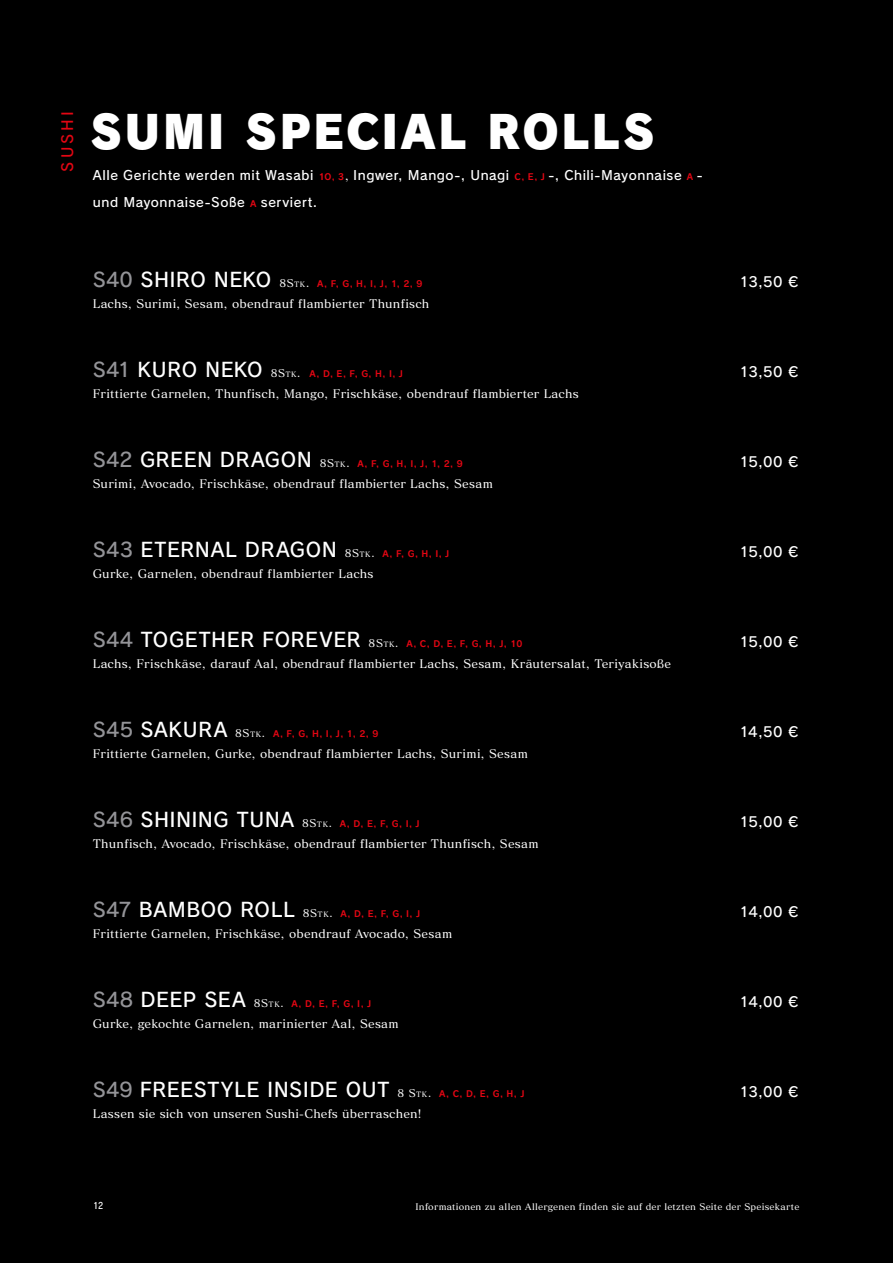
<style>
.page{position:relative;width:893px;height:1263px;background:#000}
.page>*{position:absolute;margin:0;border:0;box-sizing:border-box;transform-origin:0 0}
.t1{font:45px "Rodin Pro UB";letter-spacing:.03em;color:#fff}
.t2{font:19.5px "Rodin Pro DB";letter-spacing:.025em;color:#fff}
.t3{font:15px "Rodin Pro DB";letter-spacing:.195em;color:#e30613}
.t4{font:13.8px "Rodin NTLG Pro DB";color:#fff}
.t5{font:12.75px/27px "Rodin NTLG Pro DB";letter-spacing:.045em;color:#fff}
.t6{font:11.7px "Matisse Minori Pro DB";letter-spacing:.015em;color:#fff}
.t7{font:9px "Matisse Minori Pro DB";letter-spacing:.015em;color:#fff}
.t8{font:9px "Rodin Bokutoh Pro DB";color:#fff}
.t9{font:8.7px "Rodin NTLG Pro B";color:#e30613}
.s1{font-family:"Rodin NTLG Pro B";font-size:8.7px;color:#e30613}
.s2{font-family:"Matisse Minori Pro DB";font-size:11.7px}
.s3{font-family:"Rodin Pro DB";font-size:19.5px;color:#949498}
.s4{font-family:"Rodin Pro DB";font-size:19.5px;color:#fff}
.s5{font-family:"Matisse Eleganto Pro DB";font-size:10.5px;color:#fff}
.s6{font-family:"Matisse Eleganto Pro DB";font-size:7.35px;color:#fff}
.s7{color:#949498}
.s8{font-family:"Matisse Eleganto Pro DB";font-size:10.5px}
.s9{font-family:"Matisse Eleganto Pro DB";font-size:7.35px}
</style>
<div class="page">
<p class="t3" style="left:58px;top:172px;width:62px;rotate:-90deg">SUSHI</p>
<h1 class="t1" style="left:90px;top:99px;width:567px">SUMI SPECIAL ROLLS</h1>
<p class="t5" style="left:93px;top:161px;width:611px">Alle Gerichte werden mit Wasabi <span class="s1">1O, 3</span><span class="s2">,</span> Ingwer, Mango-, Unagi <span class="s1">C, E, J</span> -, Chili-Mayonnaise <span class="s1">A</span> - und Mayonnaise-Soße <span class="s1">A</span> serviert.</p>
<p class="t9" style="left:93px;top:277px;width:331px"><span class="s3">S40</span> <span class="s4">SHIRO NEKO</span> <span class="s5">8S</span><span class="s6">tk</span><span class="s5">.</span> A, F, G, H, I, J, 1, 2, 9</p>
<p class="t4" style="left:739px;top:272px;width:60px">13,50 €</p>
<p class="t6" style="left:93px;top:296px;width:338px">Lachs, Surimi, Sesam, obendrauf flambierter Thunfisch</p>
<p class="t9" style="left:93px;top:367px;width:312px"><span class="s3">S41</span> <span class="s4">KURO NEKO</span> <span class="s5">8S</span><span class="s6">tk</span><span class="s5">.</span> A, D, E, F, G, H, I, J</p>
<p class="t4" style="left:739px;top:362px;width:60px">13,50 €</p>
<p class="t6" style="left:93px;top:386px;width:488px">Frittierte Garnelen, Thunfisch, Mango, Frischkäse, obendrauf flambierter Lachs</p>
<p class="t9" style="left:93px;top:457px;width:372px"><span class="s3">S42</span> <span class="s4">GREEN DRAGON</span> <span class="s5">8S</span><span class="s6">tk</span><span class="s5">.</span> A, F, G, H, I, J, 1, 2, 9</p>
<p class="t4" style="left:739px;top:452px;width:60px">15,00 €</p>
<p class="t6" style="left:93px;top:476px;width:402px">Surimi, Avocado, Frischkäse, obendrauf flambierter Lachs, Sesam</p>
<h2 class="t2" style="left:93px;top:536px;width:358px"><span class="s7">S43</span> ETERNAL DRAGON <span class="s8">8S</span><span class="s9">tk</span><span class="s8">.</span> <span class="s1">A, F, G, H, I, J</span></h2>
<p class="t4" style="left:739px;top:542px;width:60px">15,00 €</p>
<p class="t6" style="left:93px;top:566px;width:282px">Gurke, Garnelen, obendrauf flambierter Lachs</p>
<p class="t9" style="left:93px;top:637px;width:431px"><span class="s3">S44</span> <span class="s4">TOGETHER FOREVER</span> <span class="s5">8S</span><span class="s6">tk</span><span class="s5">.</span> A, C, D, E, F, G, H, J, 10</p>
<p class="t4" style="left:739px;top:632px;width:60px">15,00 €</p>
<p class="t6" style="left:93px;top:656px;width:580px">Lachs, Frischkäse, darauf Aal, obendrauf flambierter Lachs, Sesam, Kräutersalat, Teriyakisoße</p>
<p class="t9" style="left:93px;top:727px;width:287px"><span class="s3">S45</span> <span class="s4">SAKURA</span> <span class="s5">8S</span><span class="s6">tk</span><span class="s5">.</span> A, F, G, H, I, J, 1, 2, 9</p>
<p class="t4" style="left:739px;top:722px;width:61px">14,50 €</p>
<p class="t6" style="left:93px;top:746px;width:437px">Frittierte Garnelen, Gurke, obendrauf flambierter Lachs, Surimi, Sesam</p>
<p class="t9" style="left:93px;top:817px;width:329px"><span class="s3">S46</span> <span class="s4">SHINING TUNA</span> <span class="s5">8S</span><span class="s6">tk</span><span class="s5">.</span> A, D, E, F, G, I, J</p>
<p class="t4" style="left:739px;top:812px;width:60px">15,00 €</p>
<p class="t6" style="left:93px;top:836px;width:448px">Thunfisch, Avocado, Frischkäse, obendrauf flambierter Thunfisch, Sesam</p>
<p class="t9" style="left:93px;top:907px;width:329px"><span class="s3">S47</span> <span class="s4">BAMBOO ROLL</span> <span class="s5">8S</span><span class="s6">tk</span><span class="s5">.</span> A, D, E, F, G, I, J</p>
<p class="t4" style="left:739px;top:902px;width:61px">14,00 €</p>
<p class="t6" style="left:93px;top:926px;width:361px">Frittierte Garnelen, Frischkäse, obendrauf Avocado, Sesam</p>
<p class="t9" style="left:93px;top:997px;width:280px"><span class="s3">S48</span> <span class="s4">DEEP SEA</span> <span class="s5">8S</span><span class="s6">tk</span><span class="s5">.</span> A, D, E, F, G, I, J</p>
<p class="t4" style="left:739px;top:992px;width:61px">14,00 €</p>
<p class="t6" style="left:93px;top:1016px;width:308px">Gurke, gekochte Garnelen, marinierter Aal, Sesam</p>
<h2 class="t2" style="left:93px;top:1076px;width:433px"><span class="s7">S49</span> FREESTYLE INSIDE OUT <span class="s8">8 S</span><span class="s9">tk</span><span class="s8">.</span> <span class="s1">A, C, D, E, G, H, J</span></h2>
<p class="t4" style="left:740px;top:1082px;width:60px">13,00 €</p>
<p class="t6" style="left:93px;top:1106px;width:331px">Lassen sie sich von unseren Sushi-Chefs überraschen!</p>
<p class="t8" style="left:94px;top:1199px;width:11px">12</p>
<p class="t7" style="left:415px;top:1201px;width:386px">Informationen zu allen Allergenen finden sie auf der letzten Seite der Speisekarte</p>
</div>
